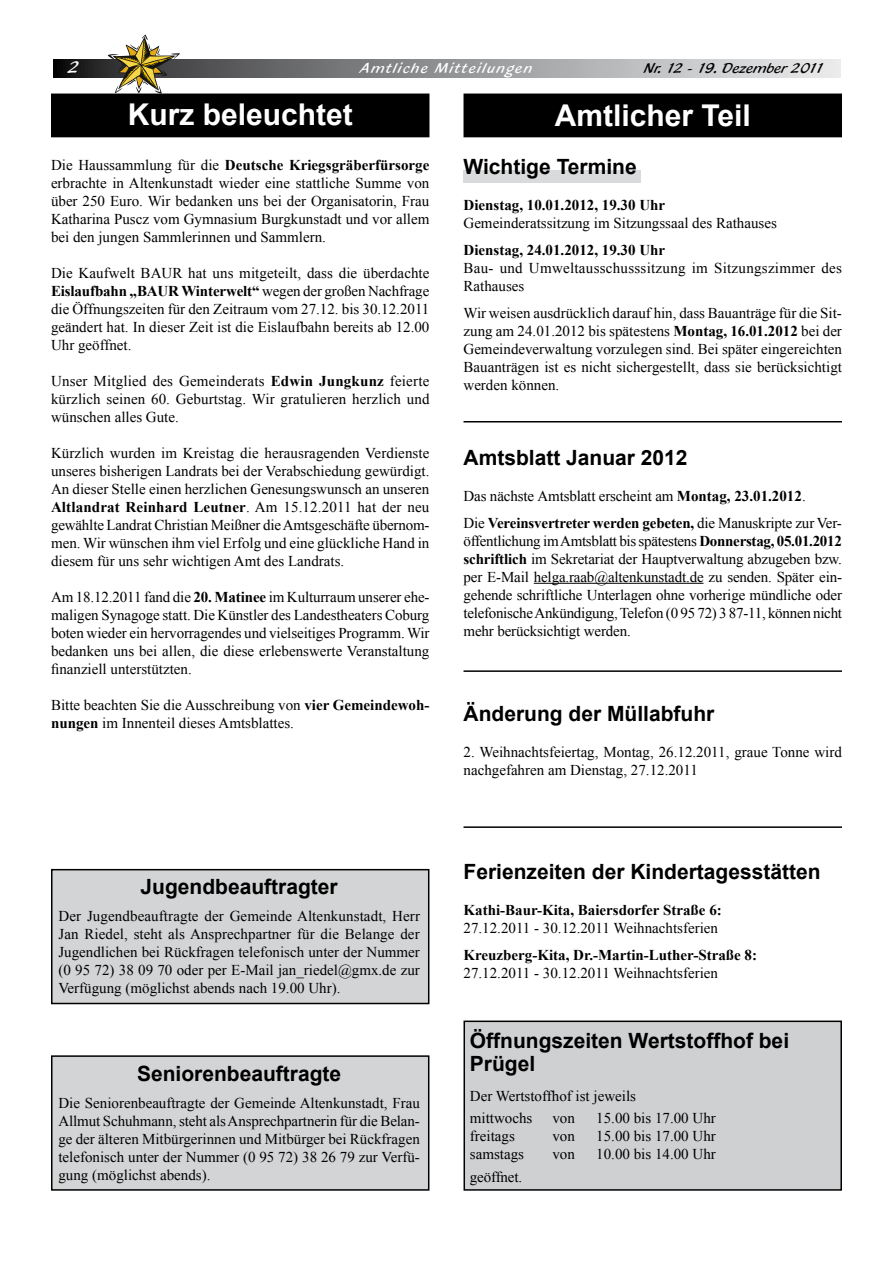
<style>
.page{position:relative;width:893px;height:1263px;background:#fff}
.page>*{position:absolute;margin:0;border:0;box-sizing:border-box;transform-origin:0 0}
.t1{font:700 30px "Arial";color:#fff}
.t2{font:700 21px/22.5px "Arial";color:#000}
.t3{font:18px "Blacklight D";color:#fff}
.t4{font:15px/18px "Times New Roman";color:#000;text-align:justify}
.t5{font:700 15px "Times New Roman";color:#000}
.t6{font:15px/18px "Times New Roman";letter-spacing:.02em;color:#000}
.t7{font:15px "Blacklight D";color:#000}
.t8{font:15px "Blacklight D";letter-spacing:.1em;color:#fff}
.s1{font-weight:700}
</style>
<div class="page">
<svg style="left:53px;top:59px;width:788px;height:18px;background:#949496"></svg>
<svg style="left:108px;top:34px;width:72px;height:60px"></svg>
<div style="left:52px;top:94px;width:377px;height:43px;background:#000"></div>
<div style="left:464px;top:94px;width:377px;height:43px;background:#000"></div>
<div style="left:463px;top:170px;width:178px;height:12px;background:#d9dadb"></div>
<hr style="left:463px;top:826px;width:379px;height:2px;background:#000">
<hr style="left:534px;top:583px;width:169px;height:1px;background:#000">
<div style="left:464px;top:1021px;width:377px;height:169px;background:#cfd0d2"></div>
<div style="left:463px;top:1020px;width:379px;height:171px;border:2px solid #000"></div>
<hr style="left:463px;top:421px;width:379px;height:1px;background:#000">
<hr style="left:463px;top:670px;width:379px;height:2px;background:#000">
<div style="left:52px;top:1056px;width:377px;height:134px;background:#d3d4d5"></div>
<div style="left:51px;top:1055px;width:378px;height:136px;border:2px solid #000"></div>
<div style="left:52px;top:870px;width:377px;height:133px;background:#d3d4d5"></div>
<div style="left:51px;top:869px;width:378px;height:135px;border:2px solid #000"></div>
<p class="t3" style="left:68px;top:56px;width:13px">2</p>
<p class="t8" style="left:361px;top:59px;width:173px">Amtliche Mitteilungen</p>
<p class="t7" style="left:644px;top:59px;width:182px">Nr. 12 - 19. Dezember 2011</p>
<h1 class="t1" style="left:128px;top:95px;width:227px">Kurz beleuchtet</h1>
<h1 class="t1" style="left:555px;top:95px;width:198px">Amtlicher Teil</h1>
<h2 class="t2" style="left:463px;top:156px;width:175px">Wichtige Termine</h2>
<p class="t5" style="left:463px;top:195px;width:203px">Dienstag, 10.01.2012, 19.30 Uhr</p>
<p class="t4" style="left:463px;top:214px;width:315px">Gemeinderatssitzung im Sitzungssaal des Rathauses</p>
<p class="t5" style="left:463px;top:240px;width:203px">Dienstag, 24.01.2012, 19.30 Uhr</p>
<p class="t6" style="left:463px;top:259px;width:380px">Bau- und Umweltausschusssitzung im Sitzungszimmer des<br>Rathauses</p>
<p class="t4" style="left:463px;top:304px;width:380px">Wir weisen ausdrücklich darauf hin, dass Bauanträge für die Sit&shy;zung am 24.01.2012 bis spätestens <span class="s1">Montag, 16.01.2012</span> bei der Gemeindeverwaltung vorzulegen sind. Bei später eingereichten Bauanträgen ist es nicht sichergestellt, dass sie berücksichtigt werden können.</p>
<p class="t4" style="left:51px;top:156px;width:380px">Die Haussammlung für die <span class="s1">Deutsche Kriegsgräberfürsorge </span>erbrachte in Altenkunstadt wieder eine stattliche Summe von über 250 Euro. Wir bedanken uns bei der Organisatorin, Frau Katharina Puscz vom Gymnasium Burgkunstadt und vor allem bei den jungen Sammlerinnen und Sammlern.</p>
<p class="t4" style="left:51px;top:264px;width:380px">Die Kaufwelt BAUR hat uns mitgeteilt, dass die überdachte <span class="s1">Eislaufbahn „BAUR Winterwelt“</span> wegen der großen Nachfrage die Öffnungszeiten für den Zeitraum vom 27.12. bis 30.12.2011 geändert hat. In dieser Zeit ist die Eislaufbahn bereits ab 12.00<br>Uhr geöffnet.</p>
<p class="t4" style="left:51px;top:372px;width:380px">Unser Mitglied des Gemeinderats <span class="s1">Edwin Jungkunz</span> feierte kürzlich seinen 60. Geburtstag. Wir gratulieren herzlich und wünschen alles Gute.</p>
<p class="t4" style="left:51px;top:444px;width:380px">Kürzlich wurden im Kreistag die herausragenden Verdienste unseres bisherigen Landrats bei der Verabschiedung gewürdigt.<br>An dieser Stelle einen herzlichen Genesungswunsch an unseren <span class="s1">Altlandrat Reinhard Leutner</span>. Am 15.12.2011 hat der neu gewählte Landrat Christian Meißner die Amtsgeschäfte übernom&shy;men. Wir wünschen ihm viel Erfolg und eine glückliche Hand in diesem für uns sehr wichtigen Amt des Landrats.</p>
<p class="t4" style="left:51px;top:588px;width:380px">Am 18.12.2011 fand die <span class="s1">20. Matinee</span> im Kulturraum unserer ehe&shy;maligen Synagoge statt. Die Künstler des Landestheaters Coburg boten wieder ein hervorragendes und vielseitiges Programm. Wir bedanken uns bei allen, die diese erlebenswerte Veranstaltung finanziell unterstützten.</p>
<p class="t4" style="left:51px;top:696px;width:380px">Bitte beachten Sie die Ausschreibung von <span class="s1">vier Gemeindewoh&shy;nungen</span> im Innenteil dieses Amtsblattes.</p>
<h2 class="t2" style="left:463px;top:447px;width:226px">Amtsblatt Januar 2012</h2>
<p class="t4" style="left:463px;top:482px;width:380px;line-height:27px">Das nächste Amtsblatt erscheint am <span class="s1">Montag, 23.01.2012</span>.<br>Die <span class="s1">Vereinsvertreter werden gebeten,</span> die Manuskripte zur Ver-</p>
<p class="t4" style="left:463px;top:531px;width:380px">öffentlichung im Amtsblatt bis spätestens <span class="s1">Donnerstag, 05.01.2012 schriftlich</span> im Sekretariat der Hauptverwaltung abzugeben bzw. per E-Mail helga.raab@altenkunstadt.de zu senden. Später ein&shy;gehende schriftliche Unterlagen ohne vorherige mündliche oder telefonische Ankündigung, Telefon (0 95 72) 3 87-11, können nicht mehr berücksichtigt werden.</p>
<h2 class="t2" style="left:463px;top:703px;width:252px">Änderung der Müllabfuhr</h2>
<p class="t4" style="left:463px;top:743px;width:380px">2. Weihnachtsfeiertag, Montag, 26.12.2011, graue Tonne wird nachgefahren am Dienstag, 27.12.2011</p>
<h2 class="t2" style="left:141px;top:876px;width:199px">Jugendbeauftragter</h2>
<p class="t4" style="left:58px;top:907px;width:363px">Der Jugendbeauftragte der Gemeinde Altenkunstadt, Herr Jan Riedel, steht als Ansprechpartner für die Belange der Jugendlichen bei Rückfragen telefonisch unter der Nummer (0 95 72) 38 09 70 oder per E-Mail jan_riedel@gmx.de zur Verfügung (möglichst abends nach 19.00 Uhr).</p>
<h2 class="t2" style="left:137px;top:1063px;width:206px">Seniorenbeauftragte</h2>
<p class="t4" style="left:58px;top:1093px;width:363px">Die Seniorenbeauftragte der Gemeinde Altenkunstadt, Frau Allmut Schuhmann, steht als Ansprechpartnerin für die Belan&shy;ge der älteren Mitbürgerinnen und Mitbürger bei Rückfragen telefonisch unter der Nummer (0 95 72) 38 26 79 zur Verfü&shy;gung (möglichst abends).</p>
<h2 class="t2" style="left:463px;top:861px;width:359px">Ferienzeiten der Kindertagesstätten</h2>
<p class="t5" style="left:463px;top:899px;width:260px">Kathi-Baur-Kita, Baiersdorfer Straße 6:</p>
<p class="t4" style="left:463px;top:918px;width:256px">27.12.2011 - 30.12.2011 Weihnachtsferien</p>
<p class="t5" style="left:463px;top:944px;width:295px">Kreuzberg-Kita, Dr.-Martin-Luther-Straße 8:</p>
<p class="t4" style="left:463px;top:963px;width:256px">27.12.2011 - 30.12.2011 Weihnachtsferien</p>
<h2 class="t2" style="left:470px;top:1030px;width:321px">Öffnungszeiten Wertstoffhof bei<br>Prügel</h2>
<p class="t4" style="left:470px;top:1084px;width:168px;line-height:22.5px">Der Wertstoffhof ist jeweils mittwochs</p>
<p class="t4" style="left:552px;top:1109px;width:24px">von</p>
<p class="t4" style="left:596px;top:1109px;width:121px">15.00 bis 17.00 Uhr</p>
<p class="t4" style="left:470px;top:1127px;width:46px">freitags</p>
<p class="t4" style="left:552px;top:1127px;width:24px">von</p>
<p class="t4" style="left:596px;top:1127px;width:121px">15.00 bis 17.00 Uhr</p>
<p class="t4" style="left:470px;top:1145px;width:56px">samstags</p>
<p class="t4" style="left:552px;top:1145px;width:24px">von</p>
<p class="t4" style="left:596px;top:1145px;width:121px">10.00 bis 14.00 Uhr</p>
<p class="t4" style="left:470px;top:1167px;width:54px">geöffnet.</p>
</div>
